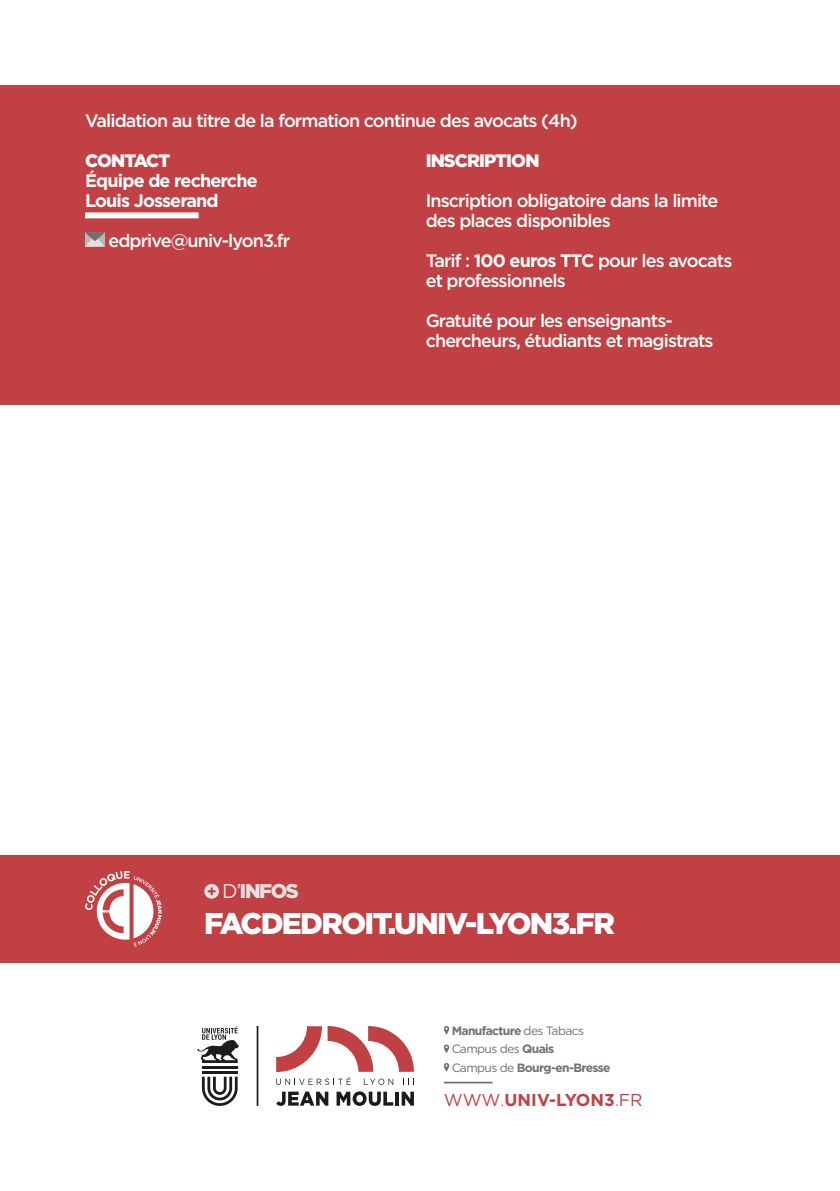
<style>
.page{position:relative;width:840px;height:1191px;background:#fff}
.page>*{position:absolute;margin:0;border:0;box-sizing:border-box;transform-origin:0 0}
.t1{font:900 30px "Gotham";letter-spacing:-.055em;color:#fff}
.t2{font:900 20px "Gotham";letter-spacing:-.07em;color:#e5e1e1}
.Info{font:500 18px/20px "Gotham";letter-spacing:-.05em;color:#fff}
.Info-2{font:700 18px/20px "Gotham";letter-spacing:-.05em;color:#fff}
.Info-3{font:900 18px "Gotham";letter-spacing:-.05em;color:#fff}
.t3{font:700 17.2px "Gotham";color:#c04043}
.t4{font:700 12px/18.4px "Gotham";letter-spacing:-.05em;color:#736f6e}
.s1{font-weight:900}
.s2{font-weight:700}
.s3{font-weight:400}
.s4{font-weight:300}
</style>
<div class="page">
<svg style="left:444px;top:1026px;width:5px;height:8px"></svg>
<svg style="left:444px;top:1044px;width:5px;height:9px"></svg>
<svg style="left:444px;top:1063px;width:5px;height:8px"></svg>
<svg style="left:276px;top:1026px;width:138px;height:59px"></svg>
<svg style="left:276px;top:1091px;width:52px;height:14px"></svg>
<svg style="left:336px;top:1091px;width:57px;height:15px"></svg>
<hr style="left:395px;top:1091px;width:3px;height:14px;background:#1a1b1b">
<svg style="left:401px;top:1091px;width:12px;height:14px"></svg>
<hr style="left:256px;top:1026px;width:2px;height:80px;background:#1a1b1b">
<svg style="left:202px;top:1076px;width:35px;height:30px"></svg>
<hr style="left:202px;top:1071px;width:35px;height:3px;background:#1a1b1b">
<hr style="left:202px;top:1065px;width:35px;height:3px;background:#1a1b1b">
<svg style="left:197px;top:1026px;width:42px;height:37px"></svg>
<hr style="left:443px;top:1081px;width:49px;height:2px;background:#736f6e">
<div style="left:0;top:855px;width:839px;height:108px;background:#c04043"></div>
<svg style="left:204px;top:884px;width:15px;height:14px"></svg>
<svg style="left:85px;top:871px;width:77px;height:75px"></svg>
<div style="left:0;top:85px;width:839px;height:319px;background:#c04043"></div>
<div style="left:85px;top:212px;width:113px;height:6px;background:#fff"></div>
<div style="left:85px;top:232px;width:20px;height:15px;background:#cfcbcc"></div>
<svg style="left:85px;top:232px;width:20px;height:14px"></svg>
<p class="Info" style="left:85px;top:110px;width:494px">Validation au titre de la formation continue des avocats (4h)</p>
<p class="Info-2" style="left:85px;top:150px;width:174px"><span class="s1">CONTACT<br></span>Équipe de recherche</p>
<p class="Info-2" style="left:85px;top:190px;width:135px">Louis Josserand</p>
<p class="Info" style="left:108px;top:230px;width:183px">edprive@univ-lyon3.fr</p>
<p class="Info-3" style="left:425px;top:150px;width:115px">INSCRIPTION</p>
<p class="Info" style="left:425px;top:190px;width:294px">Inscription obligatoire dans la limite des places disponibles</p>
<p class="Info" style="left:425px;top:250px;width:308px">Tarif : <span class="s2">100 euros TTC</span> pour les avocats et professionnels</p>
<p class="Info" style="left:425px;top:310px;width:289px">Gratuité pour les enseignants&shy;chercheurs, étudiants et magistrats</p>
<p class="t2" style="left:222px;top:879px;width:78px"><span class="s3">D’</span>INFOS</p>
<h1 class="t1" style="left:204px;top:906px;width:412px">FACDEDROIT.UNIV-LYON3.FR</h1>
<p class="t4" style="left:451px;top:1021px;width:160px">Manufacture <span class="s3">des Tabacs<br>Campus des</span> Quais<br><span class="s3">Campus de</span> Bourg-en-Bresse</p>
<p class="t3" style="left:443px;top:1089px;width:200px"><span class="s3">WWW</span><span class="s4">.</span>UNIV-LYON3<span class="s4">.</span><span class="s3">FR</span></p>
</div>
